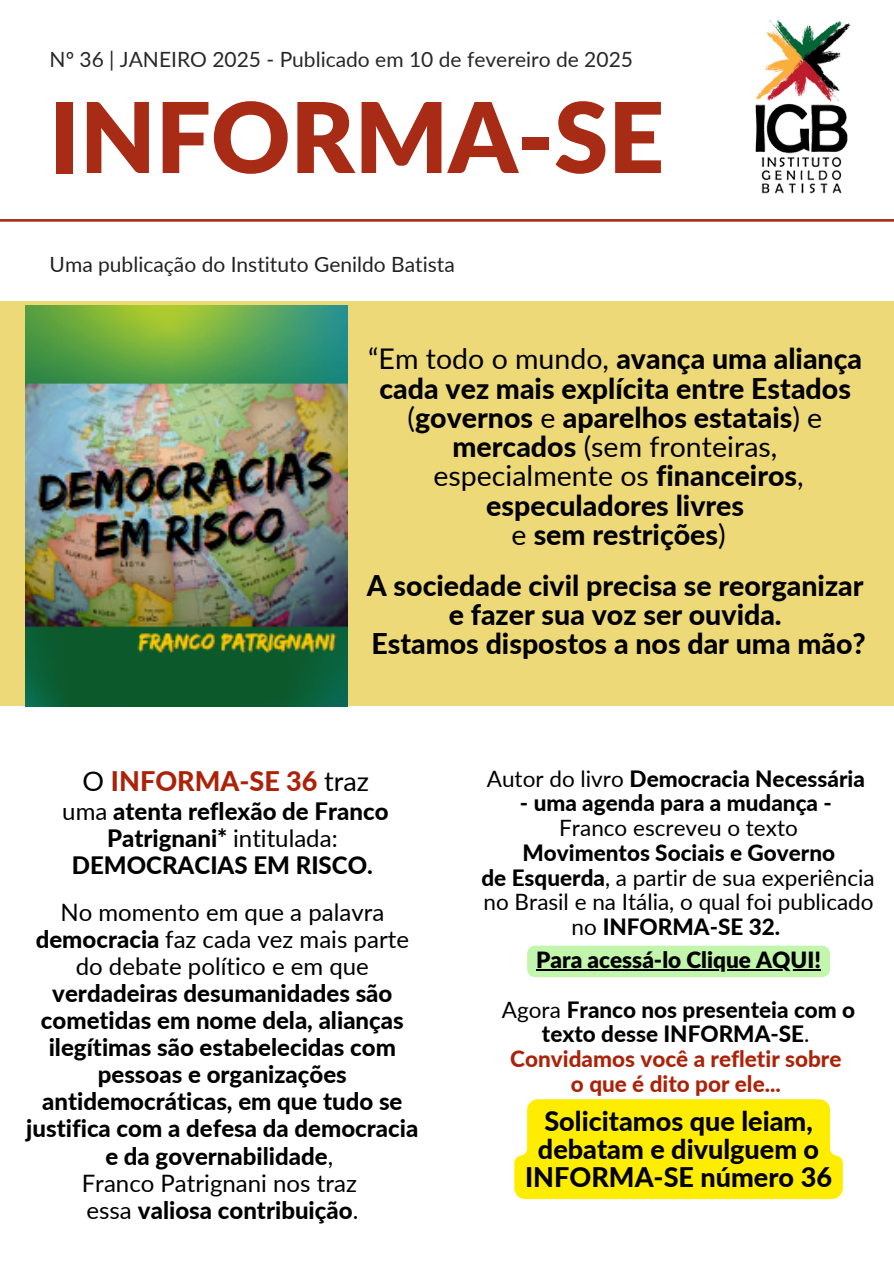
<style>
.page{position:relative;width:894px;height:1264px;background:#fff}
.page>*{position:absolute;margin:0;border:0;box-sizing:border-box;transform-origin:0 0}
.t1{font:900 97.5px "Lato Latin";color:#a82b15}
.t2{font:800 28.5px/29.2px "Lato";color:#000;text-align:center}
.t3{font:800 27px/28.2px "Lato";color:#000;text-align:center}
.t4{font:800 27px "Lato";color:#ac2209}
.t5{font:800 24px/27px "Lato";color:#000;text-align:center}
.t6{font:22.5px/24.8px "Lato";color:#000;text-align:center}
.t7{font:800 22.5px/24.8px "Lato";color:#ac2209;text-align:center}
.t8{font:800 22.5px "Lato";color:#000}
.t9{font:900 22.5px "Lato Latin";color:#000}
.t10{font:21px "Lato";color:#282828}
.t11{font:21px "Lato";color:#222}
.s1{font-weight:400}
.s2{font-weight:400;color:#000}
.s3{font-weight:800}
.s4{color:#000}
</style>
<div class="page">
<svg style="left:0;top:219px;width:893px;height:3px;background:#b34633"></svg>
<img style="left:755px;top:20px;width:96px;height:174px">
<div style="left:0;top:301px;width:893px;height:404px;background:#edd978"></div>
<img style="left:25px;top:305px;width:322px;height:401px">
<div style="left:527px;top:945px;width:302px;height:32px;background:#c2f6ac;border-radius:8px"></div>
<hr style="left:536px;top:969px;width:284px;height:1px;background:#000">
<div style="left:514px;top:1099px;width:328px;height:99px;background:#ffed00"></div>
<h1 class="t10" style="left:50px;top:46px;width:584px">Nº 36 | JANEIRO 2025 - Publicado em 10 de fevereiro de 2025</h1>
<p class="t1" style="left:50px;top:94px;width:616px">INFORMA-SE</p>
<p class="t11" style="left:50px;top:251px;width:406px">Uma publicação do Instituto Genildo Batista</p>
<p class="t2" style="left:368px;top:344px;width:495px"><span class="s1">“Em todo o mundo,</span> avança uma aliança cada vez mais explícita entre Estados <span class="s1">(</span>governos <span class="s1">e</span> aparelhos estatais<span class="s1">) e </span>mercados <span class="s1">(sem fronteiras, especialmente os</span> financeiros<span class="s1">, </span>especuladores livres<br><span class="s1">e</span> sem restrições<span class="s1">)</span></p>
<p class="t2" style="left:366px;top:570px;width:500px">A sociedade civil precisa se reorganizar e fazer sua voz ser ouvida.<br>Estamos dispostos a nos dar uma mão?</p>
<h3 class="t4" style="left:82px;top:764px;width:288px"><span class="s2">O</span> INFORMA-SE 36 <span class="s2">traz</span></h3>
<h3 class="t5" style="left:62px;top:797px;width:327px"><span class="s1">uma</span> atenta reflexão de Franco<br>Patrignani* <span class="s1">intitulada:<br></span>DEMOCRACIAS EM RISCO.</h3>
<p class="t5" style="left:26px;top:898px;width:393px"><span class="s1">No momento em que a palavra </span>democracia <span class="s1">faz cada vez mais parte do debate político e em que </span>verdadeiras desumanidades são cometidas em nome dela, alianças ilegítimas são estabelecidas com pessoas e organizações antidemocráticas, em que tudo se justifica com a defesa da democracia e da governabilidade<span class="s1">,<br>Franco Patrignani nos traz<br>essa</span> valiosa contribuição<span class="s1">.</span></p>
<p class="t8" style="left:486px;top:764px;width:379px"><span class="s1">Autor do livro</span> Democracia Necessária</p>
<p class="t6" style="left:481px;top:790px;width:394px"><span class="s3">- uma agenda para a mudança -<br></span>Franco escreveu o texto<br><span class="s3">Movimentos Sociais e Governo<br>de Esquerda</span>, a partir de sua experiência no Brasil e na Itália, o qual foi publicado no <span class="s3">INFORMA-SE 32.</span></p>
<h2 class="t9" style="left:536px;top:950px;width:286px">Para acessá-lo Clique AQUI!</h2>
<p class="t7" style="left:502px;top:996px;width:354px"><span class="s2">Agora</span> <span class="s4">Franco nos presenteia com o texto desse INFORMA-SE</span><span class="s2">.<br></span>Convidamos você a refletir sobre<br>o que é dito por ele...</p>
<h5 class="t3" style="left:525px;top:1105px;width:308px">Solicitamos que leiam, debatam e divulguem o<br>INFORMA-SE número 36</h5>
</div>
